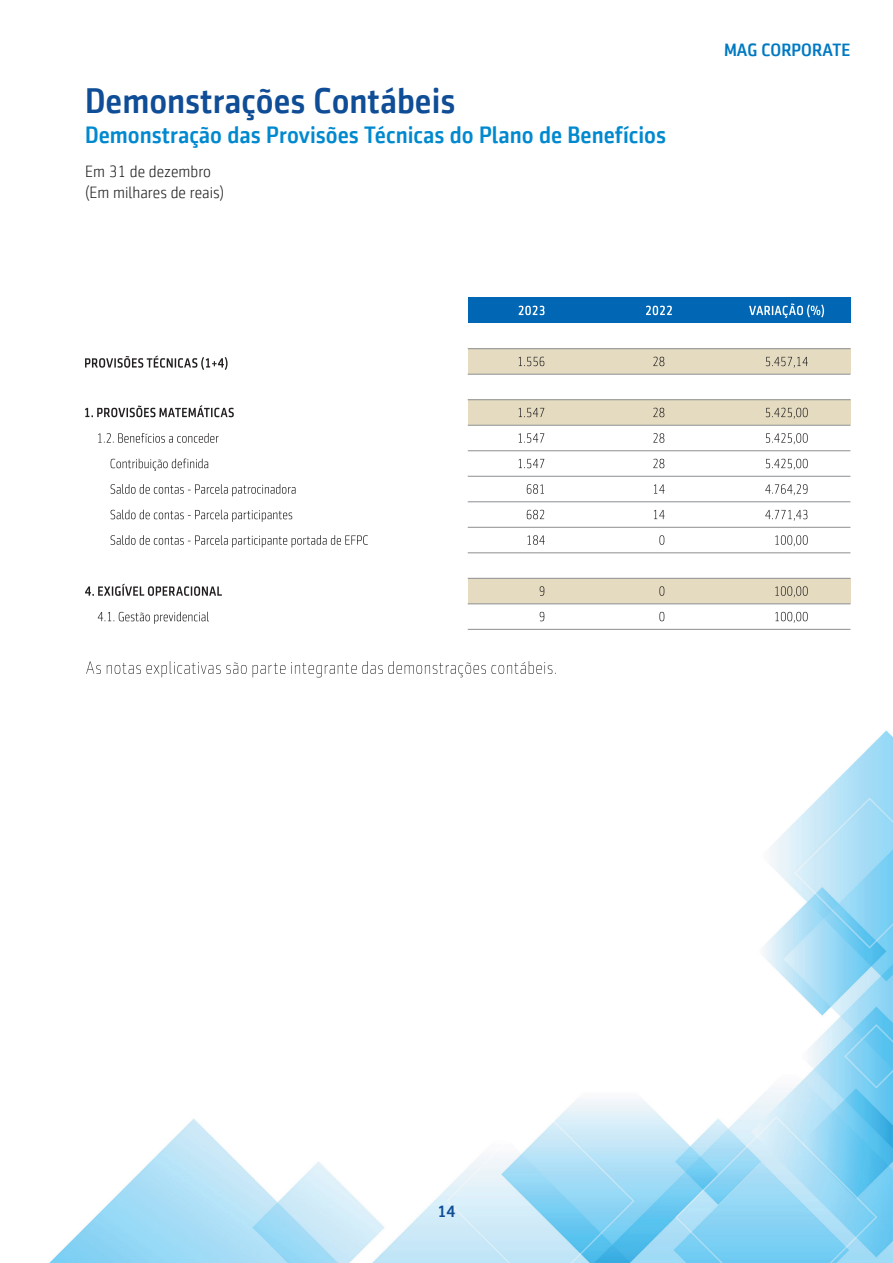
<style>
.page{position:relative;width:893px;height:1263px;background:#fff}
.page>*{position:absolute;margin:0;border:0;box-sizing:border-box;transform-origin:0 0}
.t1{font:500 36px "Sentico Sans DT Cond";color:#0f4d96;scale:1.1 1}
.t2{font:500 24px "Sentico Sans DT Cond";color:#0089cf;scale:1.1 1}
.t3{font:500 18px "Sentico Sans DT Cond";color:#0079c2;scale:1.1 1}
.t4{font:300 16.5px/21px "Sentico Sans DT Cond";color:#231f20;scale:1.1 1}
.t5{font:500 16.5px "Sentico Sans DT Cond";color:#0f4d96;scale:1.1 1}
</style>
<div class="page">
<img style="left:49px;top:297px;width:844px;height:966px">
<div style="left:468px;top:400px;width:382px;height:25px;background:#e4dbc0"></div>
<div style="left:468px;top:349px;width:382px;height:25px;background:#e4dbc0"></div>
<div style="left:468px;top:578px;width:382px;height:26px;background:#e4dbc0"></div>
<div style="left:468px;top:298px;width:382px;height:25px;background:#0166b3"></div>
<svg style="left:519px;top:306px;width:25px;height:9px"></svg>
<svg style="left:646px;top:306px;width:26px;height:9px"></svg>
<svg style="left:749px;top:303px;width:75px;height:15px"></svg>
<svg style="left:85px;top:405px;width:149px;height:12px"></svg>
<svg style="left:98px;top:433px;width:121px;height:10px"></svg>
<svg style="left:111px;top:458px;width:97px;height:13px"></svg>
<svg style="left:111px;top:484px;width:185px;height:12px"></svg>
<svg style="left:111px;top:510px;width:181px;height:12px"></svg>
<svg style="left:111px;top:535px;width:257px;height:12px"></svg>
<svg style="left:85px;top:583px;width:137px;height:13px"></svg>
<svg style="left:85px;top:355px;width:143px;height:15px"></svg>
<svg style="left:98px;top:612px;width:111px;height:12px"></svg>
<hr style="left:468px;top:348px;width:382px;height:1px;background:#939598">
<hr style="left:468px;top:374px;width:382px;height:1px;background:#939598">
<hr style="left:468px;top:399px;width:382px;height:1px;background:#939598">
<hr style="left:468px;top:425px;width:382px;height:1px;background:#939598">
<hr style="left:468px;top:552px;width:382px;height:1px;background:#939598">
<hr style="left:468px;top:629px;width:382px;height:1px;background:#939598">
<hr style="left:468px;top:578px;width:382px;height:1px;background:#939598">
<hr style="left:468px;top:527px;width:382px;height:1px;background:#939598">
<hr style="left:468px;top:501px;width:382px;height:1px;background:#939598">
<hr style="left:468px;top:450px;width:382px;height:1px;background:#939598">
<hr style="left:468px;top:476px;width:382px;height:1px;background:#939598">
<hr style="left:468px;top:603px;width:382px;height:1px;background:#939598">
<svg style="left:86px;top:661px;width:470px;height:16px"></svg>
<svg style="left:519px;top:357px;width:26px;height:264px"></svg>
<svg style="left:653px;top:357px;width:12px;height:264px"></svg>
<svg style="left:765px;top:357px;width:43px;height:266px"></svg>
<h1 class="t1" style="left:85px;top:81px;width:338px">Demonstrações Contábeis</h1>
<p class="t2" style="left:85px;top:121px;width:530px">Demonstração das Provisões Técnicas do Plano de Benefícios</p>
<p class="t4" style="left:85px;top:161px;width:128px">Em 31 de dezembro (Em milhares de reais)</p>
<p class="t3" style="left:724px;top:40px;width:116px">MAG CORPORATE</p>
<p class="t5" style="left:437px;top:1202px;width:18px">14</p>
</div>
